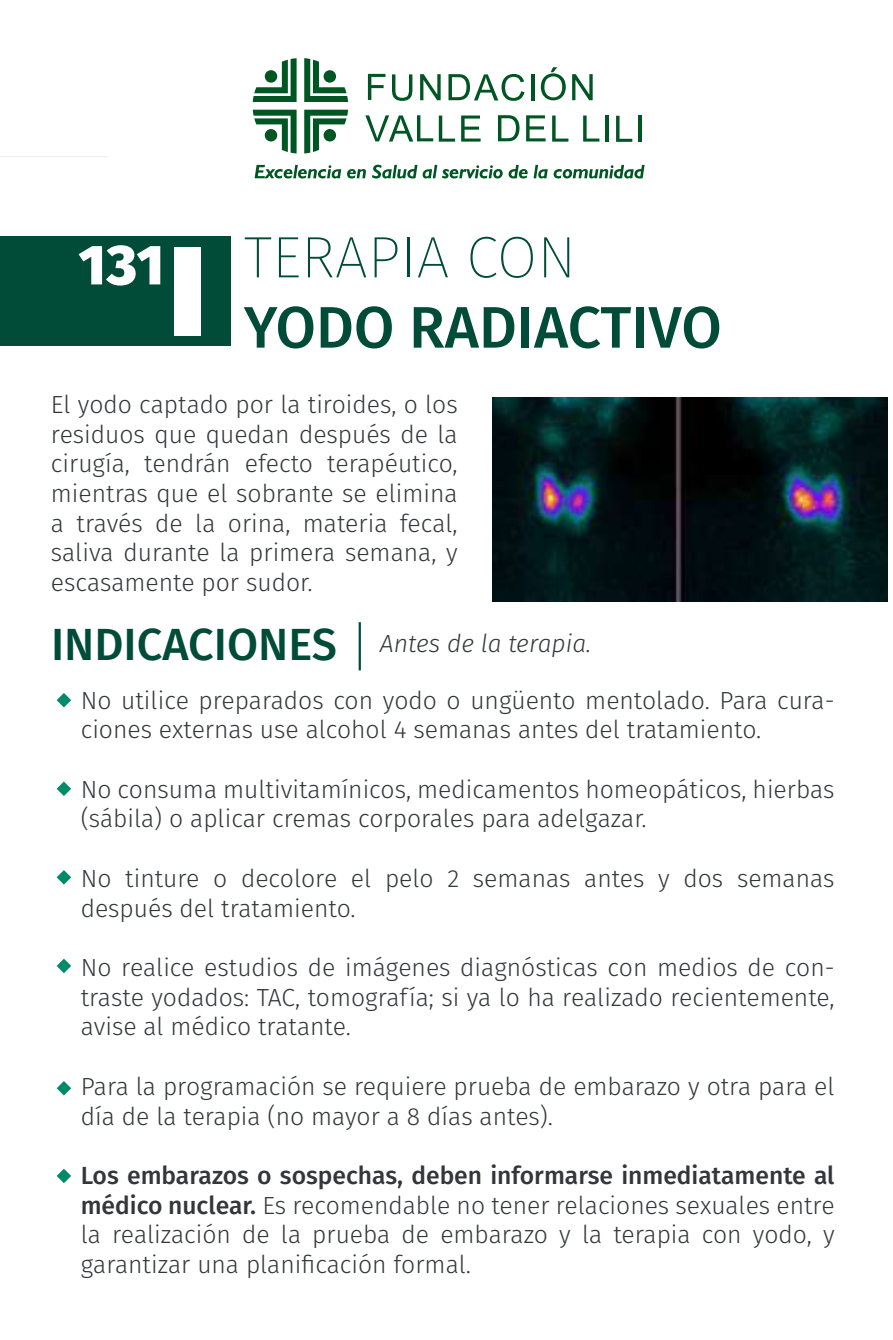
<style>
.page{position:relative;width:893px;height:1340px;background:#fff}
.page>*{position:absolute;margin:0;border:0;box-sizing:border-box;transform-origin:0 0}
.t1{font:800 126.9px "Fira Sans";color:#fff}
.t2{font:500 58.5px "Fira Sans";color:#004c38}
.t3{font:200 58.5px "Fira Sans";color:#004c38}
.t4{font:800 56.25px "Fira Sans";color:#fff}
.t5{font:500 45px "Fira Sans";color:#004c38}
.t6{font:300 24.75px/29.7px "Fira Sans";color:#34373a}
.t7{font:italic 300 24.75px "Fira Sans";color:#34373a}
.s1{font-weight:500}
</style>
<div class="page">
<div style="left:0;top:236px;width:230px;height:110px;background:#004c38"></div>
<hr style="left:0;top:156px;width:108px;height:1px;background:#ececec">
<svg style="left:368px;top:74px;width:17px;height:26px"></svg>
<svg style="left:392px;top:74px;width:20px;height:27px"></svg>
<svg style="left:420px;top:74px;width:21px;height:26px"></svg>
<svg style="left:448px;top:74px;width:77px;height:27px"></svg>
<hr style="left:531px;top:74px;width:4px;height:26px;background:#005623">
<svg style="left:541px;top:67px;width:25px;height:33px"></svg>
<svg style="left:572px;top:74px;width:21px;height:26px"></svg>
<svg style="left:365px;top:115px;width:68px;height:26px"></svg>
<svg style="left:439px;top:116px;width:16px;height:26px"></svg>
<svg style="left:461px;top:115px;width:20px;height:27px"></svg>
<svg style="left:498px;top:115px;width:21px;height:26px"></svg>
<svg style="left:526px;top:115px;width:20px;height:26px"></svg>
<svg style="left:552px;top:115px;width:16px;height:27px"></svg>
<svg style="left:583px;top:115px;width:16px;height:27px"></svg>
<hr style="left:606px;top:116px;width:3px;height:26px;background:#005623">
<svg style="left:616px;top:116px;width:16px;height:26px"></svg>
<hr style="left:638px;top:116px;width:3px;height:26px;background:#005623">
<svg style="left:255px;top:165px;width:86px;height:13px"></svg>
<svg style="left:347px;top:169px;width:19px;height:9px"></svg>
<svg style="left:372px;top:165px;width:45px;height:13px"></svg>
<svg style="left:423px;top:165px;width:80px;height:13px"></svg>
<svg style="left:509px;top:165px;width:19px;height:13px"></svg>
<svg style="left:534px;top:165px;width:14px;height:13px"></svg>
<svg style="left:554px;top:165px;width:91px;height:13px"></svg>
<svg style="left:253px;top:58px;width:44px;height:44px"></svg>
<svg style="left:304px;top:58px;width:44px;height:44px"></svg>
<svg style="left:253px;top:110px;width:44px;height:43px"></svg>
<svg style="left:304px;top:110px;width:44px;height:43px"></svg>
<svg style="left:57px;top:693px;width:14px;height:14px"></svg>
<svg style="left:57px;top:781px;width:14px;height:15px"></svg>
<svg style="left:57px;top:870px;width:14px;height:14px"></svg>
<svg style="left:57px;top:958px;width:14px;height:15px"></svg>
<svg style="left:57px;top:1081px;width:14px;height:14px"></svg>
<svg style="left:57px;top:1168px;width:14px;height:15px"></svg>
<hr style="left:359px;top:622px;width:2px;height:48px;background:#004c38">
<img style="left:493px;top:397px;width:395px;height:204px">
<h3 class="t4" style="left:79px;top:215px;width:87px">131</h3>
<h2 class="t3" style="left:244px;top:216px;width:334px">TERAPIA CON</h2>
<h2 class="t2" style="left:244px;top:280px;width:479px">YODO RADIACTIVO</h2>
<h1 class="t1" style="left:168px;top:178px;width:39px">I</h1>
<p class="t6" style="left:51px;top:389px;width:408px;text-align:justify">El yodo captado por la tiroides, o los residuos que quedan después de la cirugía, tendrán efecto terapéutico, mientras que el sobrante se elimina a través de la orina, materia fecal, saliva durante la primera semana, y escasamente por sudor.</p>
<p class="t7" style="left:380px;top:626px;width:213px">Antes de la terapia.</p>
<h3 class="t5" style="left:51px;top:608px;width:287px">INDICACIONES</h3>
<p class="t6" style="left:81px;top:685px;width:755px">No utilice preparados con yodo o ungüento mentolado. Para cura&shy;ciones externas use alcohol 4 semanas antes del tratamiento.</p>
<p class="t6" style="left:81px;top:774px;width:755px">No consuma multivitamínicos, medicamentos homeopáticos, hierbas (sábila) o aplicar cremas corporales para adelgazar.</p>
<p class="t6" style="left:81px;top:863px;width:755px">No tinture o decolore el pelo 2 semanas antes y dos semanas después del tratamiento.</p>
<p class="t6" style="left:81px;top:952px;width:755px;text-align:justify">No realice estudios de imágenes diagnósticas con medios de con&shy;traste yodados: TAC, tomografía; si ya lo ha realizado recientemente, avise al médico tratante.</p>
<p class="t6" style="left:81px;top:1071px;width:755px">Para la programación se requiere prueba de embarazo y otra para el día de la terapia (no mayor a 8 días antes).</p>
<p class="t6" style="left:81px;top:1160px;width:755px;text-align:justify"><span class="s1">Los embarazos o sospechas, deben informarse inmediatamente al médico nuclear.</span> Es recomendable no tener relaciones sexuales entre la realización de la prueba de embarazo y la terapia con yodo, y garantizar una planificación formal.</p>
</div>
